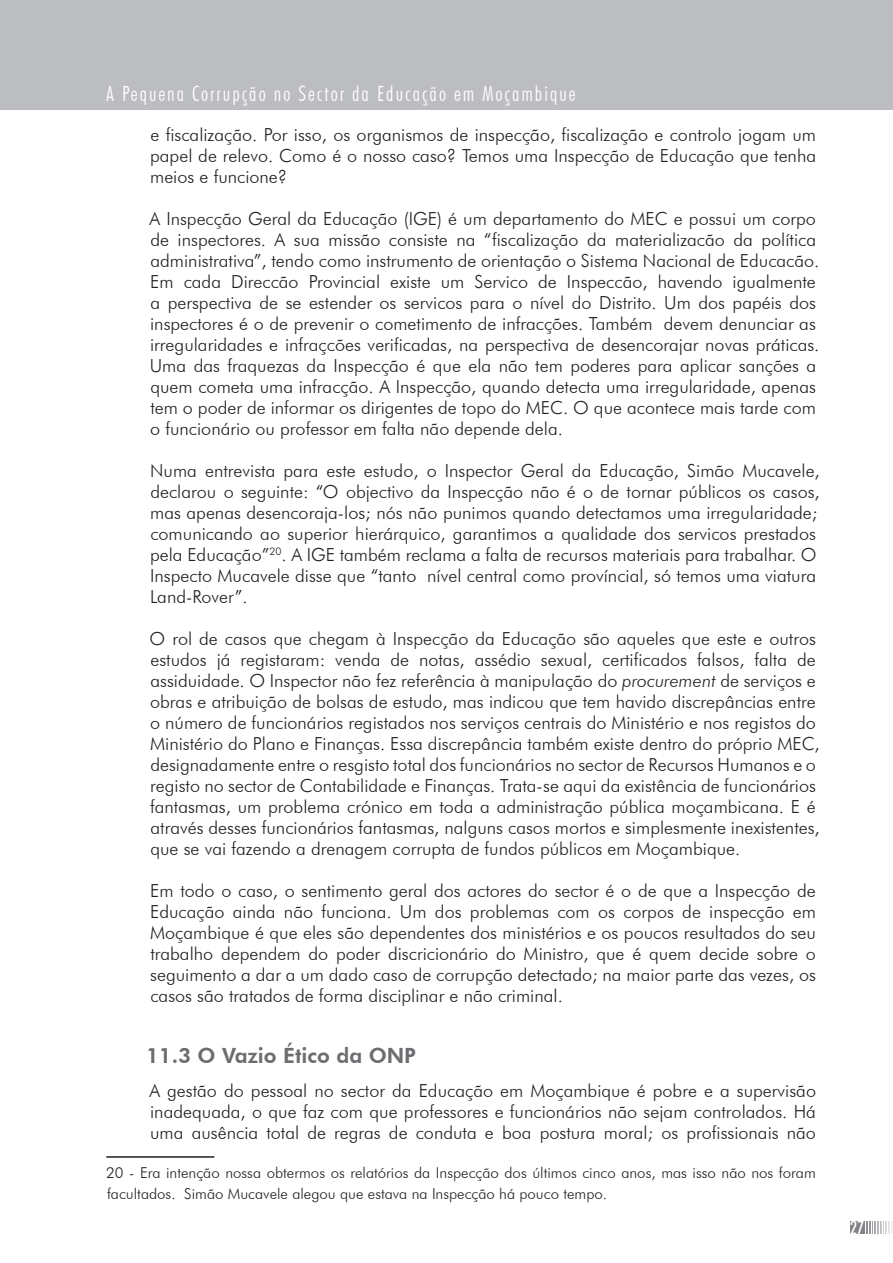
<style>
.page{position:relative;width:893px;height:1263px;background:#fff}
.page>*{position:absolute;margin:0;border:0;box-sizing:border-box;transform-origin:0 0}
.t1{font:300 condensed 21px "Futura BT";letter-spacing:.095em;color:#fff}
.SUBTITULOS_MM{font:800 21px "Futura BT";color:#6c6d70}
.Texto_do_Subtitulo_M{font:300 18px/21px "Futura BT";color:#231f20;text-align:justify}
.t2{font:500 condensed 18px "Futura BT";color:#fff}
.Footnote_Text_MM{font:300 15px/21px "Futura BT";color:#231f20}
.s1{font-style:italic}
</style>
<div class="page">
<div style="left:850px;top:1221px;width:13px;height:13px;background:#808285"></div>
<svg style="left:863px;top:1221px;width:30px;height:13px"></svg>
<svg style="left:866px;top:1221px;width:25px;height:12px"></svg>
<div style="left:0;top:0;width:893px;height:109px;background:#bcbdc0"></div>
<hr style="left:106px;top:1156px;width:108px;height:2px;background:#231f20">
<p class="t1" style="left:106px;top:81px;width:471px">A Pequena Corrupção no Sector da Educação em Moçambique</p>
<p class="Texto_do_Subtitulo_M" style="left:150px;top:124px;width:667px">e fiscalização. Por isso, os organismos de inspecção, fiscalização e controlo jogam um papel de relevo. Como é o nosso caso? Temos uma Inspecção de Educação que tenha meios e funcione?</p>
<p class="Texto_do_Subtitulo_M" style="left:149px;top:208px;width:672px;text-align:left">A Inspecção Geral da Educação (IGE) é um departamento do MEC e possui um corpo de inspectores. A sua missão consiste na “fiscalização da materializacão da política administrativa”, tendo como instrumento de orientação o Sistema Nacional de Educacão.<br>Em cada Direccão Provincial existe um Servico de Inspeccão, havendo igualmente a perspectiva de se estender os servicos para o nível do Distrito. Um dos papéis dos inspectores é o de prevenir o cometimento de infracções. Também devem denunciar as irregularidades e infraçcões verificadas, na perspectiva de desencorajar novas práticas.<br>Uma das fraquezas da Inspecção é que ela não tem poderes para aplicar sanções a quem cometa uma infracção. A Inspecção, quando detecta uma irregularidade, apenas tem o poder de informar os dirigentes de topo do MEC. O que acontece mais tarde com o funcionário ou professor em falta não depende dela.</p>
<p class="Texto_do_Subtitulo_M" style="left:150px;top:460px;width:671px;text-align:left">Numa entrevista para este estudo, o Inspector Geral da Educação, Simão Mucavele, declarou o seguinte: “O objectivo da Inspecção não é o de tornar públicos os casos, mas apenas desencoraja-los; nós não punimos quando detectamos uma irregularidade; comunicando ao superior hierárquico, garantimos a qualidade dos servicos prestados pela Educação”<sup>20</sup>. A IGE também reclama a falta de recursos materiais para trabalhar. O Inspecto Mucavele disse que “tanto nível central como províncial, só temos uma viatura Land-Rover”.</p>
<p class="Texto_do_Subtitulo_M" style="left:150px;top:628px;width:672px;text-align:left">O rol de casos que chegam à Inspecção da Educação são aqueles que este e outros estudos já registaram: venda de notas, assédio sexual, certificados falsos, falta de assiduidade. O Inspector não fez referência à manipulação do <span class="s1">procurement</span> de serviços e obras e atribuição de bolsas de estudo, mas indicou que tem havido discrepâncias entre o número de funcionários registados nos serviços centrais do Ministério e nos registos do Ministério do Plano e Finanças. Essa discrepância também existe dentro do próprio MEC, designadamente entre o resgisto total dos funcionários no sector de Recursos Humanos e o registo no sector de Contabilidade e Finanças. Trata-se aqui da existência de funcionários fantasmas, um problema crónico em toda a administração pública moçambicana. E é através desses funcionários fantasmas, nalguns casos mortos e simplesmente inexistentes, que se vai fazendo a drenagem corrupta de fundos públicos em Moçambique.</p>
<p class="Texto_do_Subtitulo_M" style="left:150px;top:880px;width:667px">Em todo o caso, o sentimento geral dos actores do sector é o de que a Inspecção de Educação ainda não funciona. Um dos problemas com os corpos de inspecção em Moçambique é que eles são dependentes dos ministérios e os poucos resultados do seu trabalho dependem do poder discricionário do Ministro, que é quem decide sobre o seguimento a dar a um dado caso de corrupção detectado; na maior parte das vezes, os casos são tratados de forma disciplinar e não criminal.</p>
<p class="SUBTITULOS_MM" style="left:146px;top:1043px;width:231px">11.3 O Vazio Ético da ON</p>
<p class="SUBTITULOS_MM" style="left:404px;top:1043px;width:13px">P</p>
<p class="Texto_do_Subtitulo_M" style="left:149px;top:1080px;width:668px">A gestão do pessoal no sector da Educação em Moçambique é pobre e a supervisão inadequada, o que faz com que professores e funcionários não sejam controlados. Há uma ausência total de regras de conduta e boa postura moral; os profissionais não</p>
<p class="Footnote_Text_MM" style="left:106px;top:1162px;width:711px">20 - Era intenção nossa obtermos os relatórios da Inspecção dos últimos cinco anos, mas isso não nos foram facultados. Simão Mucavele alegou que estava na Inspecção há pouco tempo.</p>
<p class="t2" style="left:850px;top:1217px;width:15px">27</p>
</div>
